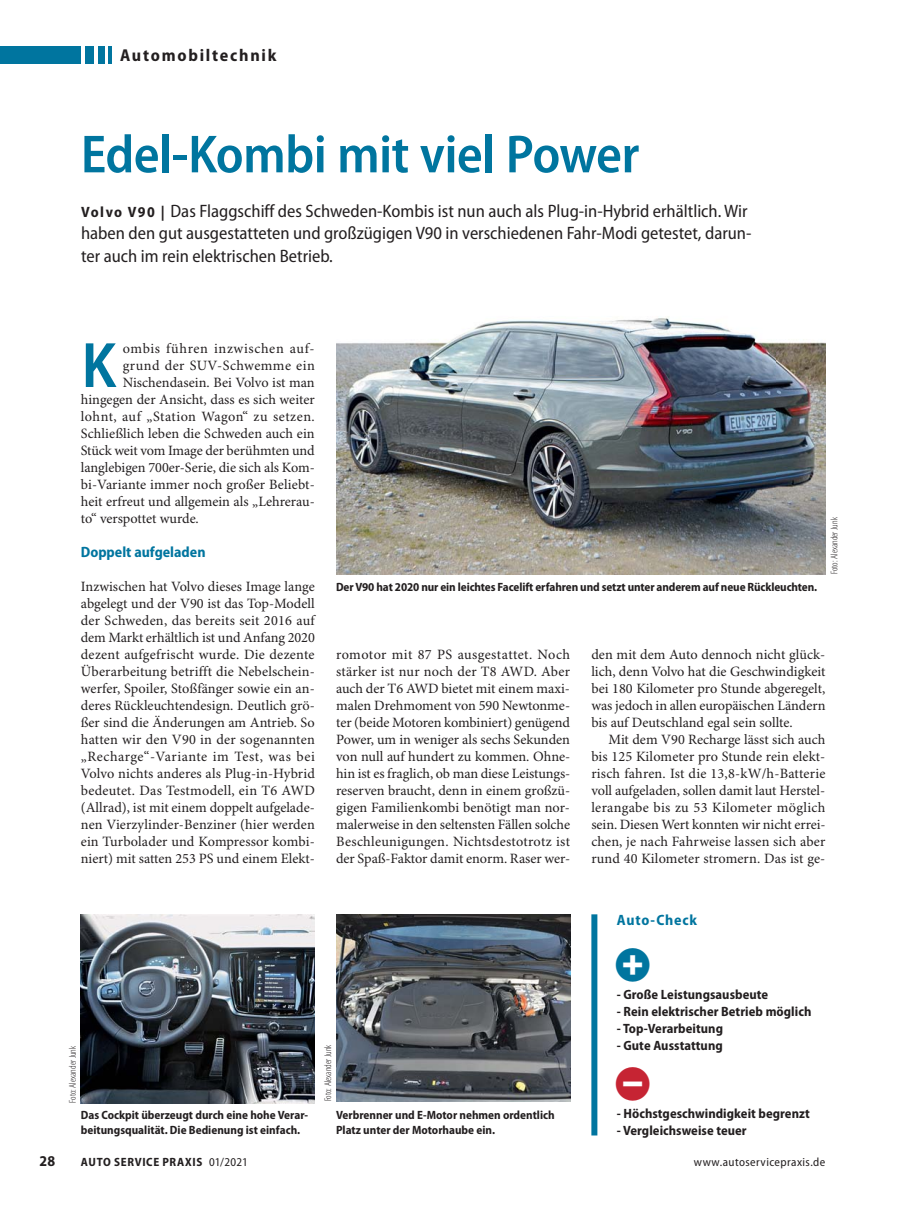
<style>
.page{position:relative;width:919px;height:1212px;background:#fff}
.page>*{position:absolute;margin:0;border:0;box-sizing:border-box;transform-origin:0 0}
.t1{font:600 semi-condensed 64.65px "Myriad Pro";color:#00759f}
.t2{font:600 semi-condensed 54px "Myriad Pro";letter-spacing:-.015em;color:#00759f}
.t3{font:27px "Blik Buttons";color:#00759f}
.t4{font:27px "Blik Buttons";color:#c62433}
.t5{font:semi-condensed 18px/22.5px "Myriad Pro";color:#231f20}
.t6{font:700 semi-condensed 17.25px "Myriad Pro";letter-spacing:.1em;color:#231f20}
.t7{font:700 semi-condensed 15px "Myriad Pro";color:#00759f}
.t8{font:700 semi-condensed 15px "Myriad Pro";letter-spacing:.055em;color:#00759f}
.t9{font:700 semi-condensed 15px "Myriad Pro";color:#231f20}
.t10{font:14.25px/17px "Minion Pro";color:#231f20;text-align:justify}
.t11{font:14.25px "Minion Pro";letter-spacing:.035em;color:#231f20}
.t12{font:14.25px "Minion Pro";letter-spacing:.045em;color:#231f20}
.t13{font:14.25px "Minion Pro";letter-spacing:.03em;color:#231f20}
.t14{font:700 semi-condensed 13.5px "Myriad Pro";letter-spacing:.005em;color:#231f20}
.t15{font:700 semi-condensed 12px/15px "Myriad Pro";color:#231f20}
.t16{font:700 semi-condensed 12px "Myriad Pro";letter-spacing:.055em;color:#231f20}
.t17{font:semi-condensed 12px "Myriad Pro";letter-spacing:.035em;color:#231f20}
.t18{font:300 condensed 9.75px "Myriad Pro";color:#231f20}
.s1{font-weight:700;font-size:15px}
.s2{font-weight:400}
</style>
<div class="page">
<hr style="left:108px;top:47px;width:4px;height:17px;background:#00759f">
<div style="left:85px;top:47px;width:9px;height:17px;background:#00759f"></div>
<div style="left:98px;top:47px;width:6px;height:17px;background:#00759f"></div>
<div style="left:0;top:47px;width:81px;height:17px;background:#00759f"></div>
<div style="left:591px;top:914px;width:6px;height:221px;background:#00759f"></div>
<img style="left:336px;top:914px;width:234px;height:187px">
<img style="left:81px;top:914px;width:234px;height:189px">
<img style="left:336px;top:318px;width:489px;height:256px">
<p class="t6" style="left:120px;top:49px;width:158px">Automobiltechnik</p>
<h2 class="t2" style="left:81px;top:122px;width:560px">Edel-Kombi mit viel Power</h2>
<p class="t5" style="left:81px;top:201px;width:672px"><span class="s1">Volvo V90 |</span> Das Flaggschiff des Schweden-Kombis ist nun auch als Plug-in-Hybrid erhältlich. Wir haben den gut ausgestatteten und großzügigen V90 in verschiedenen Fahr-Modi getestet, darun&shy;ter auch im rein elektrischen Betrieb.</p>
<h1 class="t1" style="left:81px;top:327px;width:36px">K</h1>
<p class="t12" style="left:123px;top:343px;width:193px">ombis führen inzwischen auf-</p>
<p class="t13" style="left:123px;top:360px;width:193px">grund der SUV-Schwemme ein</p>
<p class="t10" style="left:123px;top:375px;width:193px">Nischendasein. Bei Volvo ist man</p>
<p class="t10" style="left:81px;top:392px;width:235px">hingegen der Ansicht, dass es sich weiter</p>
<p class="t11" style="left:81px;top:411px;width:235px">lohnt, auf „Station Wagon“ zu setzen.</p>
<p class="t10" style="left:81px;top:426px;width:235px">Schließlich leben die Schweden auch ein</p>
<p class="t10" style="left:81px;top:443px;width:235px">Stück weit vom Image der berühmten und</p>
<p class="t10" style="left:81px;top:460px;width:235px">langlebigen 700er-Serie, die sich als Kom-</p>
<p class="t10" style="left:81px;top:477px;width:235px">bi-Variante immer noch großer Beliebt-</p>
<p class="t10" style="left:81px;top:494px;width:235px">heit erfreut und allgemein als „Lehrerau-</p>
<p class="t10" style="left:81px;top:511px;width:119px">to“ verspottet wurde.</p>
<p class="t7" style="left:81px;top:546px;width:126px">Doppelt aufgeladen</p>
<p class="t10" style="left:81px;top:579px;width:235px">Inzwischen hat Volvo dieses Image lange abgelegt und der V90 ist das Top-Modell der Schweden, das bereits seit 2016 auf dem Markt erhältlich ist und Anfang 2020 dezent aufgefrischt wurde. Die dezente Überarbeitung betrifft die Nebelschein&shy;werfer, Spoiler, Stoßfänger sowie ein an&shy;deres Rückleuchtendesign. Deutlich grö&shy;ßer sind die Änderungen am Antrieb. So hatten wir den V90 in der sogenannten „Recharge“-Variante im Test, was bei Volvo nichts anderes als Plug-in-Hybrid bedeutet. Das Testmodell, ein T6 AWD (Allrad), ist mit einem doppelt aufgelade&shy;nen Vierzylinder-Benziner (hier werden ein Turbolader und Kompressor kombi&shy;niert) mit satten 253 PS und einem Elekt-</p>
<p class="t15" style="left:336px;top:581px;width:482px">Der V90 hat 2020 nur ein leichtes Facelift erfahren und setzt unter anderem auf neue Rückleuchten.</p>
<p class="t18" style="left:828px;top:574px;width:58px;rotate:-90deg">Foto: Alexander Junk</p>
<p class="t10" style="left:336px;top:647px;width:235px">romotor mit 87 PS ausgestattet. Noch stärker ist nur noch der T8 AWD. Aber auch der T6 AWD bietet mit einem maxi&shy;malen Drehmoment von 590 Newtonme&shy;ter (beide Motoren kombiniert) genügend Power, um in weniger als sechs Sekunden von null auf hundert zu kommen. Ohne&shy;hin ist es fraglich, ob man diese Leistungs&shy;reserven braucht, denn in einem großzü&shy;gigen Familienkombi benötigt man nor&shy;malerweise in den seltensten Fällen solche Beschleunigungen. Nichtsdestotrotz ist der Spaß-Faktor damit enorm. Raser wer-</p>
<p class="t10" style="left:591px;top:647px;width:235px">den mit dem Auto dennoch nicht glück&shy;lich, denn Volvo hat die Geschwindigkeit bei 180 Kilometer pro Stunde abgeregelt, was jedoch in allen europäischen Ländern bis auf Deutschland egal sein sollte.</p>
<p class="t10" style="left:591px;top:732px;width:235px;text-indent:17px">Mit dem V90 Recharge lässt sich auch bis 125 Kilometer pro Stunde rein elekt&shy;risch fahren. Ist die 13,8-kW/h-Batterie voll aufgeladen, sollen damit laut Herstel&shy;lerangabe bis zu 53 Kilometer möglich sein. Diesen Wert konnten wir nicht errei&shy;chen, je nach Fahrweise lassen sich aber rund 40 Kilometer stromern. Das ist ge-</p>
<p class="t8" style="left:616px;top:914px;width:82px">Auto-Check</p>
<h3 class="t3" style="left:618px;top:954px;width:36px">,</h3>
<p class="t18" style="left:67px;top:1102px;width:58px;rotate:-90deg">Foto: Alexander Junk</p>
<p class="t18" style="left:322px;top:1101px;width:58px;rotate:-90deg">Foto: Alexander Junk</p>
<p class="t15" style="left:81px;top:1108px;width:229px">Das Cockpit überzeugt durch eine hohe Verar&shy;beitungsqualität. Die Bedienung ist einfach.</p>
<p class="t15" style="left:336px;top:1108px;width:220px">Verbrenner und E-Motor nehmen ordentlich<br>Platz unter der Motorhaube ein.</p>
<p class="t14" style="left:616px;top:990px;width:153px">- Große Leistungsausbeute</p>
<p class="t14" style="left:616px;top:1007px;width:196px">- Rein elektrischer Betrieb möglich</p>
<p class="t14" style="left:616px;top:1024px;width:108px">- Top-Verarbeitung</p>
<p class="t14" style="left:616px;top:1041px;width:108px">- Gute Ausstattung</p>
<h3 class="t4" style="left:618px;top:1073px;width:36px">-</h3>
<p class="t14" style="left:616px;top:1109px;width:194px">- Höchstgeschwindigkeit begrenzt</p>
<p class="t14" style="left:616px;top:1126px;width:131px">- Vergleichsweise teuer</p>
<p class="t9" style="left:39px;top:1155px;width:17px">28</p>
<p class="t16" style="left:81px;top:1157px;width:168px">AUTO SERVICE PRAXIS <span class="s2">01/2021</span></p>
<p class="t17" style="left:693px;top:1157px;width:133px">www.autoservicepraxis.de</p>
</div>
